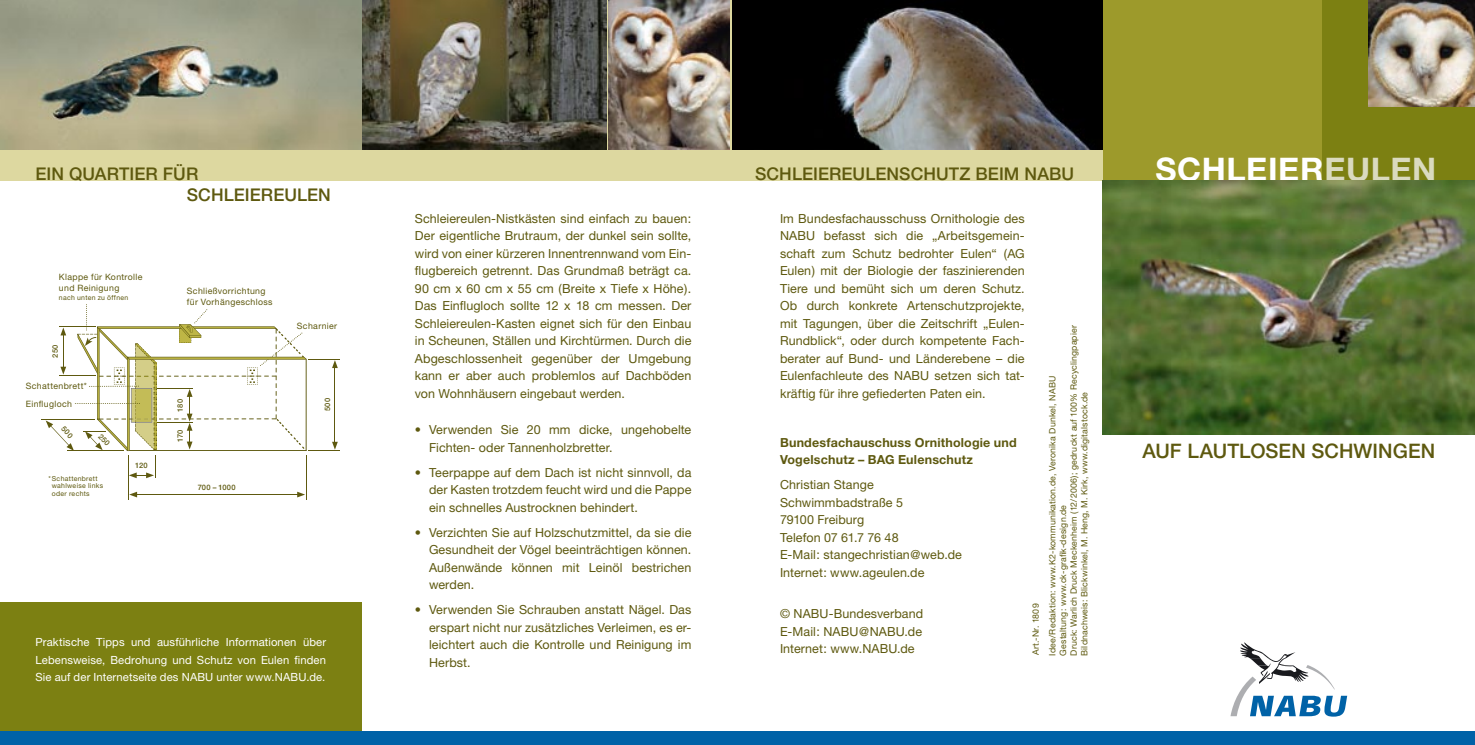
<style>
.page{position:relative;width:1475px;height:745px;background:#fff}
.page>*{position:absolute;margin:0;border:0;box-sizing:border-box;transform-origin:0 0}
.t1{font:700 32.5px "Helvetica Neue";letter-spacing:.02em;color:#fff}
.t2{font:500 20px "Helvetica Neue";letter-spacing:.005em;color:#5e590f}
.t3{font:500 17.5px/20.4px "Helvetica Neue";letter-spacing:.005em;color:#5e590f}
.t4{font:12.5px/17.5px "Helvetica Neue";letter-spacing:.005em;color:#5e590f;text-align:justify}
.t5{font:700 12.5px/17.5px "Helvetica Neue";letter-spacing:.015em;color:#5e590f}
.t6{font:11.25px/17.5px "Helvetica Neue";letter-spacing:.01em;color:#fff;text-align:justify}
.t7{font:8.75px/10.6px "Helvetica Neue";letter-spacing:.025em;color:#5e590f}
.t8{font:500 7.5px "Helvetica Neue";letter-spacing:.03em;color:#5e590f}
.t9{font:6.88px/7.5px "Helvetica Neue";letter-spacing:.045em;color:#5e590f}
.s1{color:#dadabf}
</style>
<div class="page">
<div style="left:1102px;top:0;width:372px;height:181px;background:#7c8012"></div>
<div style="left:0;top:0;width:1102px;height:181px;background:#ddd8a0"></div>
<div style="left:1102px;top:0;width:219px;height:181px;background:#9d9a2b"></div>
<svg style="left:1230px;top:642px;width:116px;height:74px"></svg>
<img style="left:1368px;top:0;width:106px;height:106px">
<img style="left:732px;top:0;width:370px;height:149px">
<div style="left:0;top:601px;width:361px;height:143px;background:#7c8012"></div>
<img style="left:1102px;top:181px;width:372px;height:253px">
<img style="left:0;top:0;width:606px;height:149px">
<img style="left:609px;top:0;width:120px;height:149px">
<div style="left:0;top:730px;width:1474px;height:14px;background:#0062a7"></div>
<hr style="left:42px;top:418px;width:53px;height:1px;background:#5e590f">
<hr style="left:135px;top:494px;width:164px;height:1px;background:#5e590f">
<svg style="left:297px;top:491px;width:8px;height:6px"></svg>
<svg style="left:129px;top:491px;width:8px;height:6px"></svg>
<hr style="left:128px;top:454px;width:1px;height:44px;background:#5e590f">
<hr style="left:306px;top:454px;width:1px;height:44px;background:#5e590f">
<hr style="left:308px;top:359px;width:32px;height:1px;background:#5e590f">
<hr style="left:308px;top:449px;width:32px;height:1px;background:#5e590f">
<hr style="left:334px;top:366px;width:1px;height:77px;background:#5e590f">
<svg style="left:332px;top:441px;width:6px;height:8px"></svg>
<svg style="left:332px;top:360px;width:6px;height:8px"></svg>
<svg style="left:46px;top:304px;width:261px;height:174px"></svg>
<h3 class="t3" style="left:187px;top:164px;width:145px;text-indent:-151px">EIN QUARTIER FÜR<br>SCHLEIEREULEN</h3>
<p class="t7" style="left:59px;top:271px;width:85px;line-height:11.2px">Klappe für Kontrolle und Reinigung</p>
<p class="t9" style="left:59px;top:293px;width:71px">nach unten zu öffnen</p>
<p class="t7" style="left:187px;top:285px;width:87px;line-height:11.2px">Schließvorrichtung für Vorhängeschloss</p>
<p class="t8" style="left:51px;top:357px;width:14px;rotate:-90deg">250</p>
<p class="t7" style="left:26px;top:377px;width:63px;line-height:17.5px">Schattenbrett*<br>Einflugloch</p>
<p class="t9" style="left:52px;top:474px;width:53px;text-indent:-4px">* Schattenbrett wahlweise links oder rechts</p>
<p class="t8" style="left:135px;top:460px;width:14px">120</p>
<p class="t8" style="left:176px;top:411px;width:14px;rotate:-90deg">180</p>
<p class="t8" style="left:176px;top:442px;width:14px;rotate:-90deg">170</p>
<p class="t8" style="left:198px;top:482px;width:39px">700 – 1000</p>
<p class="t7" style="left:297px;top:320px;width:42px">Scharnier</p>
<p class="t8" style="left:323px;top:411px;width:15px;rotate:-90deg">500</p>
<p class="t6" style="left:35px;top:632px;width:292px">Praktische Tipps und ausführliche Informationen über Lebensweise, Bedrohung und Schutz von Eulen finden Sie auf der Internetseite des NABU unter www.NABU.de.</p>
<p class="t4" style="left:415px;top:209px;width:278px">Schleiereulen-Nistkästen sind einfach zu bauen:<br>Der eigentliche Brutraum, der dunkel sein sollte, wird von einer kürzeren Innentrennwand vom Ein&shy;flugbereich getrennt. Das Grundmaß beträgt ca.<br>90 cm x 60 cm x 55 cm (Breite x Tiefe x Höhe).<br>Das Einflugloch sollte 12 x 18 cm messen. Der Schleiereulen-Kasten eignet sich für den Einbau in Scheunen, Ställen und Kirchtürmen. Durch die Abgeschlossenheit gegenüber der Umgebung kann er aber auch problemlos auf Dachböden von Wohnhäusern eingebaut werden.</p>
<p class="t4" style="left:429px;top:420px;width:264px;text-indent:-14px">• Verwenden Sie 20 mm dicke, ungehobelte<br>Fichten- oder Tannenholzbretter.</p>
<p class="t4" style="left:429px;top:463px;width:264px;text-indent:-14px">• Teerpappe auf dem Dach ist nicht sinnvoll, da der Kasten trotzdem feucht wird und die Pappe ein schnelles Austrocknen behindert.</p>
<p class="t4" style="left:429px;top:523px;width:264px;text-indent:-14px">• Verzichten Sie auf Holzschutzmittel, da sie die Gesundheit der Vögel beeinträchtigen können.<br>Außenwände können mit Leinöl bestrichen werden.</p>
<p class="t4" style="left:429px;top:600px;width:264px;text-indent:-14px">• Verwenden Sie Schrauben anstatt Nägel. Das erspart nicht nur zusätzliches Verleimen, es er&shy;leichtert auch die Kontrolle und Reinigung im Herbst.</p>
<h3 class="t3" style="left:755px;top:164px;width:320px">SCHLEIEREULENSCHUTZ BEIM NABU</h3>
<p class="t4" style="left:780px;top:209px;width:246px">Im Bundesfachausschuss Ornithologie des NABU befasst sich die „Arbeitsgemein&shy;schaft zum Schutz bedrohter Eulen“ (AG Eulen) mit der Biologie der faszinierenden Tiere und bemüht sich um deren Schutz.<br>Ob durch konkrete Artenschutzprojekte, mit Tagungen, über die Zeitschrift „Eulen-Rundblick“, oder durch kompetente Fach&shy;berater auf Bund- und Länderebene – die Eulenfachleute des NABU setzen sich tat&shy;kräftig für ihre gefiederten Paten ein.</p>
<p class="t5" style="left:780px;top:433px;width:238px">Bundesfachauschuss Ornithologie und<br>Vogelschutz – BAG Eulenschutz</p>
<p class="t4" style="left:780px;top:475px;width:183px;text-align:left">Christian Stange<br>Schwimmbadstraße 5<br>79100 Freiburg<br>Telefon 07 61.7 76 48<br>E-Mail: stangechristian@web.de<br>Internet: www.ageulen.de</p>
<p class="t4" style="left:780px;top:604px;width:145px">© NABU-Bundesverband E-Mail: NABU@NABU.de Internet: www.NABU.de</p>
<p class="t7" style="left:1029px;top:655px;width:53px;rotate:-90deg">Art.-Nr. 1809</p>
<p class="t7" style="left:1046px;top:655px;width:332px;rotate:-90deg">Idee/Redaktion: www.K2-kommunikation.de, Veronika Dunkel, NABU<br>Gestaltung: www.ck-grafik-design.de<br>Druck: Warlich Druck Meckenheim (12/2006); gedruckt auf 100% Recyclingpapier Bildnachweis: Blickwinkel, M. Heng, M. Kirk, www.digitalstock.de</p>
<h1 class="t1" style="left:1155px;top:149px;width:282px">SCHLEIER<span class="s1">EULEN</span></h1>
<h2 class="t2" style="left:1142px;top:438px;width:294px">AUF LAUTLOSEN SCHWINGEN</h2>
</div>
